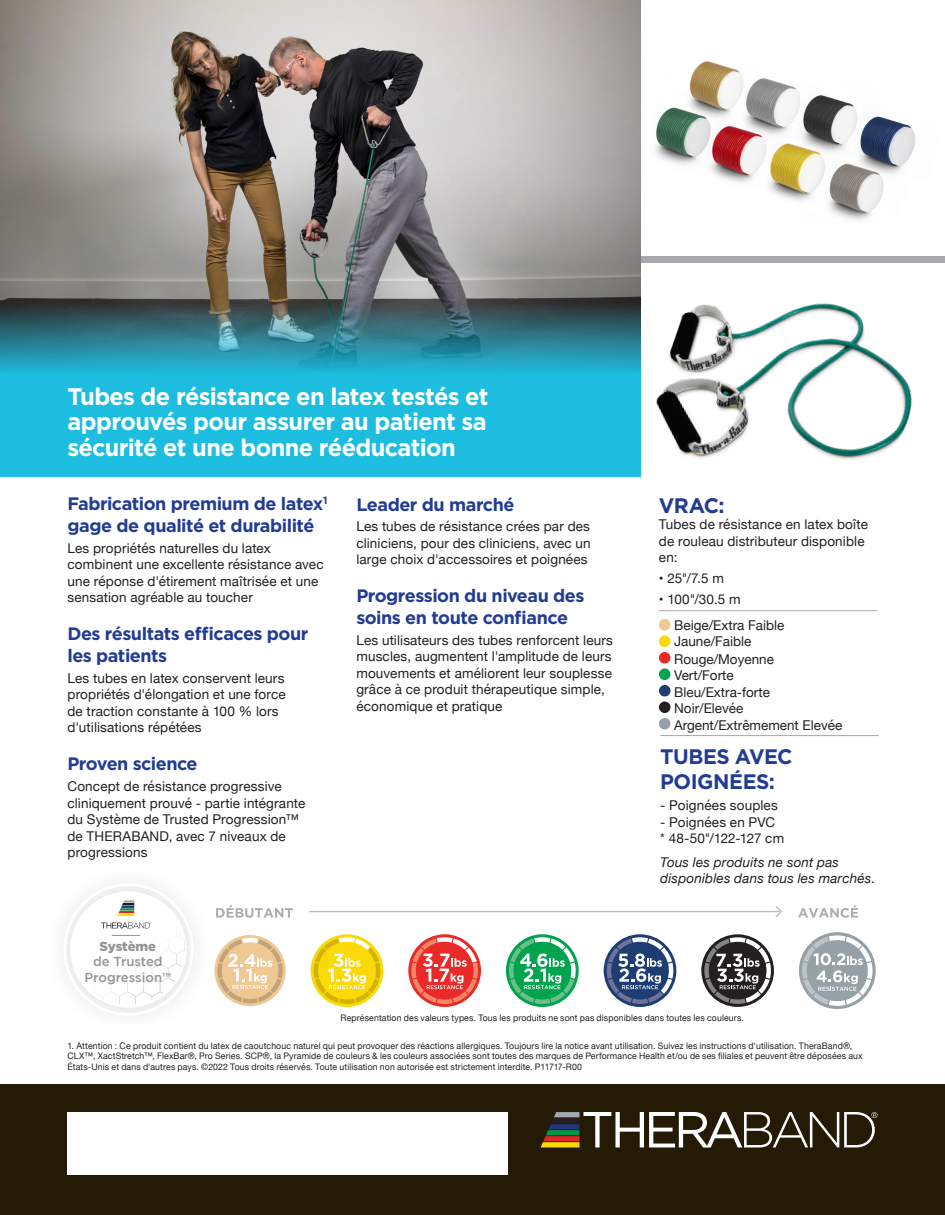
<style>
.page{position:relative;width:945px;height:1215px;background:#fff}
.page>*{position:absolute;margin:0;border:0;box-sizing:border-box;transform-origin:0 0}
.t1{font:700 24px/25.5px "Gotham";letter-spacing:-.03em;color:#fff;text-align:justify}
.t2{font:700 21px "Gotham";letter-spacing:-.025em;color:#223c93}
.sub_head{font:700 18px/21.6px "Gotham";letter-spacing:-.025em;color:#223c93}
.body_9_pt{font:13.5px/16.5px "Helvetica Neue";letter-spacing:.01em;color:#231f20}
.body_9_pt-2{font:italic 13.5px/16.5px "Helvetica Neue";letter-spacing:.015em;color:#231f20}
.t3{font:500 13.05px/15.6px "Gotham";color:#939598;text-align:center}
.t4{font:9px/10.5px "Helvetica Neue";letter-spacing:.015em;color:#231f20}
.s1{font-weight:900}
</style>
<div class="page">
<img style="left:656px;top:303px;width:256px;height:157px">
<img style="left:655px;top:61px;width:260px;height:159px">
<div style="left:641px;top:256px;width:304px;height:7px;background:#a8a9ad"></div>
<div style="left:0;top:204px;width:641px;height:273px;background:#1cbdde"></div>
<div style="left:659px;top:619px;width:11px;height:12px;background:#f0c893;border-radius:50%"></div>
<div style="left:659px;top:635px;width:11px;height:12px;background:#fad906;border-radius:50%"></div>
<div style="left:659px;top:652px;width:11px;height:12px;background:#ea2a28;border-radius:50%"></div>
<div style="left:659px;top:668px;width:11px;height:12px;background:#00a34e;border-radius:50%"></div>
<div style="left:659px;top:685px;width:11px;height:12px;background:#1e3d73;border-radius:50%"></div>
<div style="left:659px;top:701px;width:11px;height:12px;background:#231f20;border-radius:50%"></div>
<div style="left:659px;top:718px;width:11px;height:12px;background:#96a0a7;border-radius:50%"></div>
<hr style="left:659px;top:610px;width:218px;height:1px;background:#a8a9ad">
<hr style="left:660px;top:735px;width:219px;height:1px;background:#a8a9ad">
<img style="left:0;top:0;width:641px;height:371px">
<svg style="left:309px;top:906px;width:474px;height:11px"></svg>
<svg style="left:63px;top:886px;width:131px;height:130px"></svg>
<svg style="left:214px;top:935px;width:72px;height:71px"></svg>
<svg style="left:217px;top:935px;width:69px;height:68px"></svg>
<div style="left:311px;top:934px;width:72px;height:73px;background:#fad906;border-radius:50%"></div>
<svg style="left:314px;top:934px;width:70px;height:70px"></svg>
<svg style="left:408px;top:934px;width:73px;height:73px"></svg>
<svg style="left:411px;top:934px;width:67px;height:70px"></svg>
<svg style="left:506px;top:934px;width:73px;height:73px"></svg>
<svg style="left:509px;top:934px;width:67px;height:70px"></svg>
<svg style="left:604px;top:934px;width:72px;height:73px"></svg>
<svg style="left:607px;top:934px;width:66px;height:70px"></svg>
<svg style="left:701px;top:934px;width:73px;height:73px"></svg>
<svg style="left:704px;top:934px;width:67px;height:70px"></svg>
<div style="left:799px;top:932px;width:77px;height:77px;background:#96a0a7;border-radius:50%"></div>
<svg style="left:802px;top:932px;width:71px;height:74px"></svg>
<div style="left:0;top:1085px;width:945px;height:130px;background:#251a05"></div>
<svg style="left:541px;top:1112px;width:337px;height:35px"></svg>
<div style="left:68px;top:1112px;width:440px;height:62px;background:#fff"></div>
<svg style="left:216px;top:905px;width:77px;height:13px"></svg>
<svg style="left:798px;top:905px;width:60px;height:13px"></svg>
<p class="t1" style="left:68px;top:383px;width:423px">Tubes de résistance en latex testés et approuvés pour assurer au patient sa sécurité et une bonne rééducation</p>
<p class="sub_head" style="left:68px;top:493px;width:262px">Fabrication premium de latex<sup>1 </sup>gage de qualité et durabilité</p>
<p class="body_9_pt" style="left:68px;top:541px;width:258px">Les propriétés naturelles du latex combinent une excellente résistance avec une réponse d'étirement maîtrisée et une sensation agréable au toucher</p>
<p class="sub_head" style="left:68px;top:623px;width:242px">Des résultats efficaces pour les patients</p>
<p class="body_9_pt" style="left:68px;top:671px;width:220px">Les tubes en latex conservent leurs propriétés d'élongation et une force de traction constante à 100 % lors d'utilisations répétées</p>
<p class="sub_head" style="left:68px;top:753px;width:132px">Proven science</p>
<p class="body_9_pt" style="left:68px;top:779px;width:239px">Concept de résistance progressive cliniquement prouvé - partie intégrante du Système de Trusted Progression™ de THERABAND, avec 7 niveaux de progressions</p>
<p class="sub_head" style="left:356px;top:493px;width:160px">Leader du marché</p>
<p class="body_9_pt" style="left:356px;top:519px;width:236px;text-align:justify">Les tubes de résistance crées par des cliniciens, pour des cliniciens, avec un large choix d'accessoires et poignées</p>
<p class="sub_head" style="left:356px;top:585px;width:230px">Progression du niveau des soins en toute confiance</p>
<p class="body_9_pt" style="left:356px;top:633px;width:258px">Les utilisateurs des tubes renforcent leurs muscles, augmentent l'amplitude de leurs mouvements et améliorent leur souplesse grâce à ce produit thérapeutique simple, économique et pratique</p>
<p class="t3" style="left:85px;top:938px;width:88px"><span class="s1">Système<br></span>de Trusted<br>Progression™</p>
<p class="t2" style="left:659px;top:491px;width:67px">VRAC:</p>
<p class="body_9_pt" style="left:659px;top:517px;width:211px">Tubes de résistance en latex boîte de rouleau distributeur disponible en:</p>
<p class="body_9_pt" style="left:659px;top:571px;width:67px">• 25"/7.5 m</p>
<p class="body_9_pt" style="left:659px;top:592px;width:83px">• 100"/30.5 m</p>
<p class="body_9_pt" style="left:674px;top:618px;width:112px">Beige/Extra Faible</p>
<p class="body_9_pt" style="left:674px;top:634px;width:79px">Jaune/Faible</p>
<p class="body_9_pt" style="left:674px;top:651px;width:101px">Rouge/Moyenne</p>
<p class="body_9_pt" style="left:674px;top:668px;width:61px">Vert/Forte</p>
<p class="body_9_pt" style="left:674px;top:684px;width:97px">Bleu/Extra-forte</p>
<p class="body_9_pt" style="left:674px;top:701px;width:71px">Noir/Elevée</p>
<p class="body_9_pt" style="left:674px;top:717px;width:170px">Argent/Extrêmement Elevée</p>
<p class="t2" style="left:660px;top:743px;width:134px">TUBES AVEC</p>
<p class="t2" style="left:660px;top:768px;width:116px">POIGNÉES:</p>
<p class="body_9_pt" style="left:660px;top:798px;width:119px">- Poignées souples</p>
<p class="body_9_pt" style="left:660px;top:815px;width:117px">- Poignées en PVC</p>
<p class="body_9_pt" style="left:660px;top:831px;width:126px">* 48-50"/122-127 cm</p>
<p class="body_9_pt-2" style="left:660px;top:854px;width:217px">Tous les produits ne sont pas disponibles dans tous les marchés.</p>
<p class="t4" style="left:341px;top:1013px;width:405px">Représentation des valeurs types. Tous les produits ne sont pas disponibles dans toutes les couleurs.</p>
<p class="t4" style="left:68px;top:1041px;width:797px">1. Attention : Ce produit contient du latex de caoutchouc naturel qui peut provoquer des réactions allergiques. Toujours lire la notice avant utilisation. Suivez les instructions d'utilisation. TheraBand®,<br>CLX™, XactStretch™, FlexBar®, Pro Series. SCP®, la Pyramide de couleurs &amp; les couleurs associées sont toutes des marques de Performance Health et/ou de ses filiales et peuvent être déposées aux<br>États-Unis et dans d'autres pays. ©2022 Tous droits réservés. Toute utilisation non autorisée est strictement interdite. P11717-R00</p>
</div>
